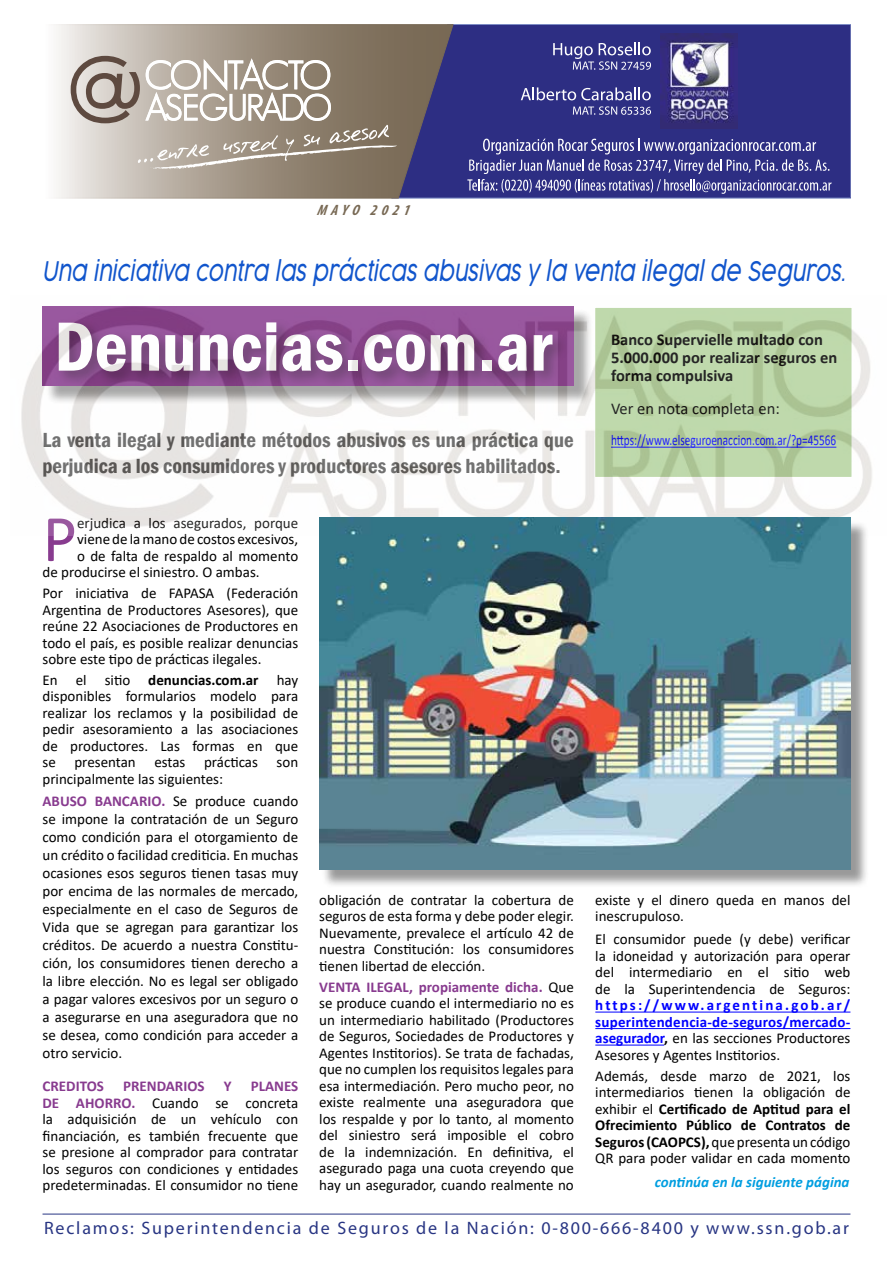
<style>
.page{position:relative;width:893px;height:1263px;background:#fff}
.page>*{position:absolute;margin:0;border:0;box-sizing:border-box;transform-origin:0 0}
.t1{font:600 condensed 72px "Franklin Gothic";color:#fff}
.t2{font:67.05px "Calibri";color:#883b8f}
.t3{font:italic 300 27px "Cocogoose Pro";color:#15c;scale:.75 1}
.t4{font:600 condensed 21px/25.2px "Franklin Gothic";color:#595959}
.t5{font:18px "Myriad Pro";letter-spacing:.1em;color:#283583}
.t6{font:700 16.5px/18.1px "Calibri";color:#000}
.t7{font:16.5px "Calibri";color:#000}
.t8{font:15px/16.5px "Calibri";color:#000;text-align:justify}
.t9{font:700 15px/16.5px "Calibri";letter-spacing:.015em;color:#00f;text-align:justify}
.t10{font:15px "Calibri";color:#00f;scale:.75 1}
.t11{font:italic 700 15px "Calibri";color:#009ee0}
.t12{font:700 15px "Calibri";color:#883b8f}
.t13{font:italic 700 condensed 15px "Myriad Pro";color:#786954}
.s1{font-weight:700}
.s2{font-weight:700;color:#883b8f}
.s3{color:#000}
.s4{font-weight:400;color:#000}
</style>
<div class="page">
<div style="left:453px;top:24px;width:398px;height:174px;background:#2d2e83"></div>
<svg style="left:553px;top:42px;width:98px;height:28px"></svg>
<svg style="left:521px;top:87px;width:130px;height:13px"></svg>
<svg style="left:573px;top:106px;width:78px;height:9px"></svg>
<img style="left:660px;top:34px;width:78px;height:94px">
<svg style="left:467px;top:138px;width:364px;height:56px"></svg>
<hr style="left:43px;top:1214px;width:807px;height:1px;background:#283583">
<hr style="left:595px;top:1011px;width:255px;height:1px;background:#00f">
<hr style="left:595px;top:1028px;width:255px;height:1px;background:#00f">
<hr style="left:595px;top:1044px;width:69px;height:1px;background:#00f">
<img style="left:21px;top:306px;width:851px;height:221px">
<div style="left:321px;top:520px;width:548px;height:368px;background:#000;opacity:.4"></div>
<img style="left:319px;top:518px;width:531px;height:351px">
<svg style="left:54px;top:24px;width:399px;height:174px"></svg>
<svg style="left:69px;top:55px;width:328px;height:115px"></svg>
<p class="t13" style="left:317px;top:200px;width:97px">MA YO 2021</p>
<h3 class="t3" style="left:42px;top:253px;width:1073px">Una iniciativa contra las prácticas abusivas y la venta ilegal de Seguros.</h3>
<h1 class="t1" style="left:54px;top:298px;width:499px">Denuncias.com.ar</h1>
<h3 class="t4" style="left:43px;top:427px;width:533px">La venta ilegal y mediante métodos abusivos es una práctica que perjudica a los consumidores y productores asesores habilitados.</h3>
<h2 class="t2" style="left:43px;top:492px;width:36px">P</h2>
<p class="t8" style="left:77px;top:514px;width:223px">erjudica a los asegurados, porque</p>
<p class="t8" style="left:77px;top:531px;width:223px">viene de la mano de costos excesivos,</p>
<p class="t8" style="left:77px;top:547px;width:223px">o de falta de respaldo al momento</p>
<p class="t8" style="left:43px;top:564px;width:219px">de producirse el siniestro. O ambas.</p>
<p class="t8" style="left:43px;top:585px;width:257px">Por iniciativa de FAPASA (Federación Argentina de Productores Asesores), que reúne 22 Asociaciones de Productores en todo el país, es posible realizar denuncias sobre este tipo de prácticas ilegales.</p>
<p class="t8" style="left:43px;top:671px;width:257px">En el sitio <span class="s1">denuncias.com.ar</span> hay disponibles formularios modelo para realizar los reclamos y la posibilidad de pedir asesoramiento a las asociaciones de productores. Las formas en que se presentan estas prácticas son principalmente las siguientes:</p>
<p class="t8" style="left:43px;top:792px;width:257px;line-height:18px"><span class="s2">ABUSO BANCARIO.</span> Se produce cuando se impone la contratación de un Seguro como condición para el otorgamiento de un crédito o facilidad crediticia. En muchas ocasiones esos seguros tienen tasas muy por encima de las normales de mercado, especialmente en el caso de Seguros de Vida que se agregan para garantizar los créditos. De acuerdo a nuestra Constitu&shy;ción, los consumidores tienen derecho a la libre elección. No es legal ser obligado a pagar valores excesivos por un seguro o a asegurarse en una aseguradora que no se desea, como condición para acceder a otro servicio.</p>
<p class="t12" style="left:43px;top:1075px;width:63px">CREDITOS</p>
<p class="t12" style="left:123px;top:1075px;width:83px">PRENDARIOS</p>
<p class="t12" style="left:224px;top:1075px;width:9px">Y</p>
<p class="t8" style="left:43px;top:1077px;width:257px;text-indent:208px"><span class="s2">PLANES DE AHORRO.</span> Cuando se concreta la adquisición de un vehículo con financiación, es también frecuente que se presione al comprador para contratar los seguros con condiciones y entidades predeterminadas. El consumidor no tiene</p>
<p class="t8" style="left:319px;top:891px;width:256px">obligación de contratar la cobertura de seguros de esta forma y debe poder elegir.<br>Nuevamente, prevalece el artículo 42 de nuestra Constitución: los consumidores tienen libertad de elección.</p>
<p class="t8" style="left:319px;top:978px;width:256px"><span class="s2">VENTA ILEGAL, propiamente dicha.</span> Que se produce cuando el intermediario no es un intermediario habilitado (Productores de Seguros, Sociedades de Productores y Agentes Institorios). Se trata de fachadas, que no cumplen los requisitos legales para esa intermediación. Pero mucho peor, no existe realmente una aseguradora que los respalde y por lo tanto, al momento del siniestro será imposible el cobro de la indemnización. En definitiva, el asegurado paga una cuota creyendo que hay un asegurador, cuando realmente no</p>
<p class="t6" style="left:611px;top:330px;width:228px">Banco Supervielle multado con<br>5.000.000 por realizar seguros en forma compulsiva</p>
<p class="t7" style="left:611px;top:397px;width:170px">Ver en nota completa en:</p>
<p class="t10" style="left:611px;top:430px;width:302px">https://www.elseguroenaccion.com.ar/?p=45566</p>
<p class="t8" style="left:595px;top:891px;width:257px">existe y el dinero queda en manos del inescrupuloso.</p>
<p class="t8" style="left:595px;top:931px;width:257px">El consumidor puede (y debe) verificar la idoneidad y autorización para operar del intermediario en el sitio web de la Superintendencia de Seguros:</p>
<p class="t9" style="left:595px;top:997px;width:257px">https://www.argentina.gob.ar/ superintendencia-de-seguros/mercado&shy;asegurador<span class="s3">,</span> <span class="s4">en las secciones Productores Asesores y Agentes Institorios.</span></p>
<p class="t8" style="left:595px;top:1067px;width:257px">Además, desde marzo de 2021, los intermediarios tienen la obligación de exhibir el <span class="s1">Certificado de Aptitud para el Ofrecimiento Público de Contratos de Seguros (CAOPCS),</span> que presenta un código QR para poder validar en cada momento</p>
<p class="t11" style="left:655px;top:1171px;width:196px">continúa en la siguiente página</p>
<p class="t5" style="left:44px;top:1217px;width:806px">Reclamos: Superintendencia de Seguros de la Nación: 0-800-666-8400 y www.ssn.gob.ar</p>
</div>
